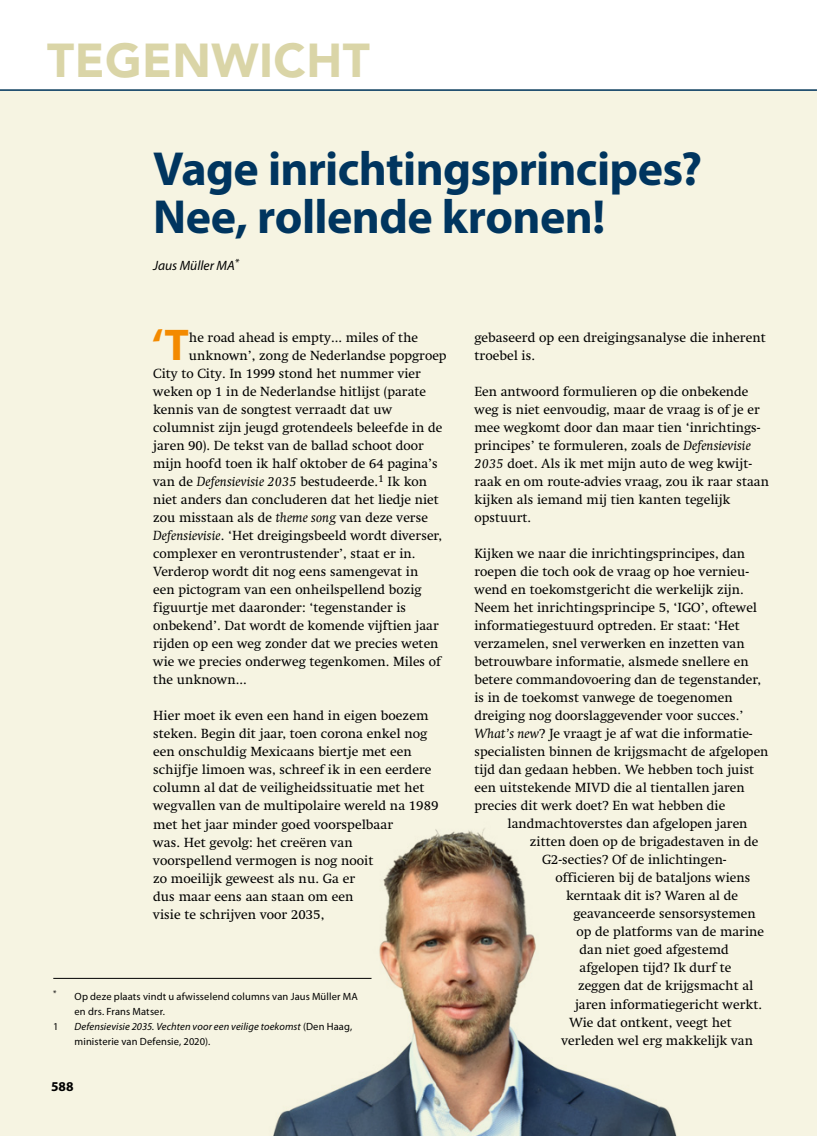
<style>
.page{position:relative;width:817px;height:1136px;background:#fff}
.page>*{position:absolute;margin:0;border:0;box-sizing:border-box;transform-origin:0 0}
.t1{font:700 48px/48px "Myriad Pro";letter-spacing:-.015em;color:#00355f}
.t2{font:900 47.25px "Avenir LT Std";letter-spacing:.01em;color:#dad5a7}
.t3{font:700 44.7px "Myriad Pro";color:#f38a00}
.t4{font:13.5px/18px "Swift LT Std";color:#000}
.t5{font:italic 13.5px "Myriad Pro";color:#000}
.t6{font:700 13.5px "Myriad Pro";color:#000}
.t7{font:italic 10.5px/15px "Myriad Pro";letter-spacing:.01em;color:#000}
.t8{font:10.5px "Myriad Pro";letter-spacing:.015em;color:#000}
.s1{font-style:italic}
.s2{font-style:normal}
</style>
<div class="page">
<div style="left:0;top:89px;width:816px;height:1046px;background:#f6f4e2"></div>
<img style="left:242px;top:828px;width:435px;height:307px">
<hr style="left:0;top:89px;width:816px;height:2px;background:#00355f">
<hr style="left:53px;top:977px;width:318px;height:1px;background:#000">
<h2 class="t2" style="left:47px;top:32px;width:324px">TEGENWICHT</h2>
<h1 class="t1" style="left:153px;top:143px;width:550px">Vage inrichtingsprincipes?<br>Nee, rollende kronen!</h1>
<p class="t5" style="left:153px;top:257px;width:87px">Jaus Müller MA<sup>*</sup></p>
<h3 class="t3" style="left:152px;top:316px;width:38px">‘T</h3>
<p class="t4" style="left:189px;top:329px;width:231px">he road ahead is empty... miles of the</p>
<p class="t4" style="left:189px;top:347px;width:259px">unknown’, zong de Nederlandse popgroep</p>
<p class="t4" style="left:153px;top:365px;width:269px">City to City. In 1999 stond het nummer vier</p>
<p class="t4" style="left:153px;top:383px;width:274px">weken op 1 in de Nederlandse hitlijst (parate</p>
<p class="t4" style="left:153px;top:401px;width:240px">kennis van de songtest verraadt dat uw</p>
<p class="t4" style="left:153px;top:419px;width:290px">columnist zijn jeugd grotendeels beleefde in de</p>
<p class="t4" style="left:153px;top:437px;width:272px">jaren 90). De tekst van de ballad schoot door</p>
<p class="t4" style="left:153px;top:455px;width:286px">mijn hoofd toen ik half oktober de 64 pagina’s</p>
<p class="t4" style="left:153px;top:473px;width:275px">van de <span class="s1">Defensievisie 2035</span> bestudeerde.<sup>1</sup> Ik kon</p>
<p class="t4" style="left:153px;top:491px;width:287px">niet anders dan concluderen dat het liedje niet</p>
<p class="t4" style="left:153px;top:509px;width:276px">zou misstaan als de <span class="s1">theme song</span> van deze verse</p>
<p class="t4" style="left:153px;top:527px;width:290px"><span class="s1">Defensievisie</span>. ‘Het dreigingsbeeld wordt diverser,</p>
<p class="t4" style="left:153px;top:545px;width:264px">complexer en verontrustender’, staat er in.</p>
<p class="t4" style="left:153px;top:563px;width:266px">Verderop wordt dit nog eens samengevat in</p>
<p class="t4" style="left:153px;top:581px;width:270px">een pictogram van een onheilspellend bozig</p>
<p class="t4" style="left:153px;top:599px;width:254px">figuurtje met daaronder: ‘tegenstander is</p>
<p class="t4" style="left:153px;top:617px;width:287px">onbekend’. Dat wordt de komende vijftien jaar</p>
<p class="t4" style="left:153px;top:635px;width:287px">rijden op een weg zonder dat we precies weten</p>
<p class="t4" style="left:153px;top:653px;width:289px">wie we precies onderweg tegenkomen. Miles of</p>
<p class="t4" style="left:153px;top:671px;width:95px">the unknown...</p>
<p class="t4" style="left:153px;top:707px;width:287px">Hier moet ik even een hand in eigen boezem steken. Begin dit jaar, toen corona enkel nog een onschuldig Mexicaans biertje met een schijfje limoen was, schreef ik in een eerdere column al dat de veiligheidssituatie met het wegvallen van de multipolaire wereld na 1989 met het jaar minder goed voorspelbaar<br>was. Het gevolg: het creëren van<br>voorspellend vermogen is nog nooit<br>zo moeilijk geweest als nu. Ga er<br>dus maar eens aan staan om een<br>visie te schrijven voor 2035,</p>
<p class="t8" style="left:53px;top:989px;width:306px"><sup>*</sup> Op deze plaats vindt u afwisselend columns van Jaus Müller MA</p>
<p class="t8" style="left:75px;top:1004px;width:92px">en drs. Frans Matser.</p>
<p class="t8" style="left:53px;top:1019px;width:7px">1</p>
<p class="t7" style="left:75px;top:1018px;width:279px">Defensievisie 2035. Vechten voor een veilige toekomst <span class="s2">(Den Haag, ministerie van Defensie, 2020).</span></p>
<p class="t6" style="left:51px;top:1077px;width:24px">588</p>
<p class="t4" style="left:474px;top:329px;width:293px">gebaseerd op een dreigingsanalyse die inherent troebel is.</p>
<p class="t4" style="left:474px;top:383px;width:296px">Een antwoord formulieren op die onbekende weg is niet eenvoudig, maar de vraag is of je er mee wegkomt door dan maar tien ‘inrichtings&shy;principes’ te formuleren, zoals de <span class="s1">Defensievisie 2035</span> doet. Als ik met mijn auto de weg kwijt&shy;raak en om route-advies vraag, zou ik raar staan kijken als iemand mij tien kanten tegelijk opstuurt.</p>
<p class="t4" style="left:474px;top:545px;width:272px">Kijken we naar die inrichtingsprincipes, dan</p>
<p class="t4" style="left:474px;top:563px;width:276px">roepen die toch ook de vraag op hoe vernieu-</p>
<p class="t4" style="left:474px;top:581px;width:271px">wend en toekomstgericht die werkelijk zijn.</p>
<p class="t4" style="left:474px;top:599px;width:284px">Neem het inrichtingsprincipe 5, ‘IGO’, oftewel</p>
<p class="t4" style="left:474px;top:617px;width:267px">informatiegestuurd optreden. Er staat: ‘Het</p>
<p class="t4" style="left:474px;top:635px;width:271px">verzamelen, snel verwerken en inzetten van</p>
<p class="t4" style="left:474px;top:653px;width:276px">betrouwbare informatie, alsmede snellere en</p>
<p class="t4" style="left:474px;top:671px;width:288px">betere commandovoering dan de tegenstander,</p>
<p class="t4" style="left:474px;top:689px;width:260px">is in de toekomst vanwege de toegenomen</p>
<p class="t4" style="left:474px;top:707px;width:270px">dreiging nog doorslaggevender voor succes.’</p>
<p class="t4" style="left:474px;top:725px;width:279px"><span class="s1">What’s new</span>? Je vraagt je af wat die informatie-</p>
<p class="t4" style="left:474px;top:743px;width:295px">specialisten binnen de krijgsmacht de afgelopen</p>
<p class="t4" style="left:474px;top:761px;width:281px">tijd dan gedaan hebben. We hebben toch juist</p>
<p class="t4" style="left:474px;top:779px;width:272px">een uitstekende MIVD die al tientallen jaren</p>
<p class="t4" style="left:474px;top:797px;width:252px">precies dit werk doet? En wat hebben die</p>
<p class="t4" style="left:507px;top:815px;width:241px">landmachtoverstes dan afgelopen jaren</p>
<p class="t4" style="left:530px;top:833px;width:230px">zitten doen op de brigadestaven in de</p>
<p class="t4" style="left:542px;top:851px;width:186px">G2-secties? Of de inlichtingen-</p>
<p class="t4" style="left:555px;top:869px;width:196px">officieren bij de bataljons wiens</p>
<p class="t4" style="left:566px;top:887px;width:173px">kerntaak dit is? Waren al de</p>
<p class="t4" style="left:573px;top:905px;width:184px">geavanceerde sensorsystemen</p>
<p class="t4" style="left:576px;top:923px;width:189px">op de platforms van de marine</p>
<p class="t4" style="left:579px;top:941px;width:151px">dan niet goed afgestemd</p>
<p class="t4" style="left:579px;top:959px;width:153px">afgelopen tijd? Ik durf te</p>
<p class="t4" style="left:578px;top:977px;width:177px">zeggen dat de krijgsmacht al</p>
<p class="t4" style="left:575px;top:995px;width:188px">jaren informatiegericht werkt.</p>
<p class="t4" style="left:569px;top:1013px;width:164px">Wie dat ontkent, veegt het</p>
<p class="t4" style="left:561px;top:1031px;width:193px">verleden wel erg makkelijk van</p>
</div>
